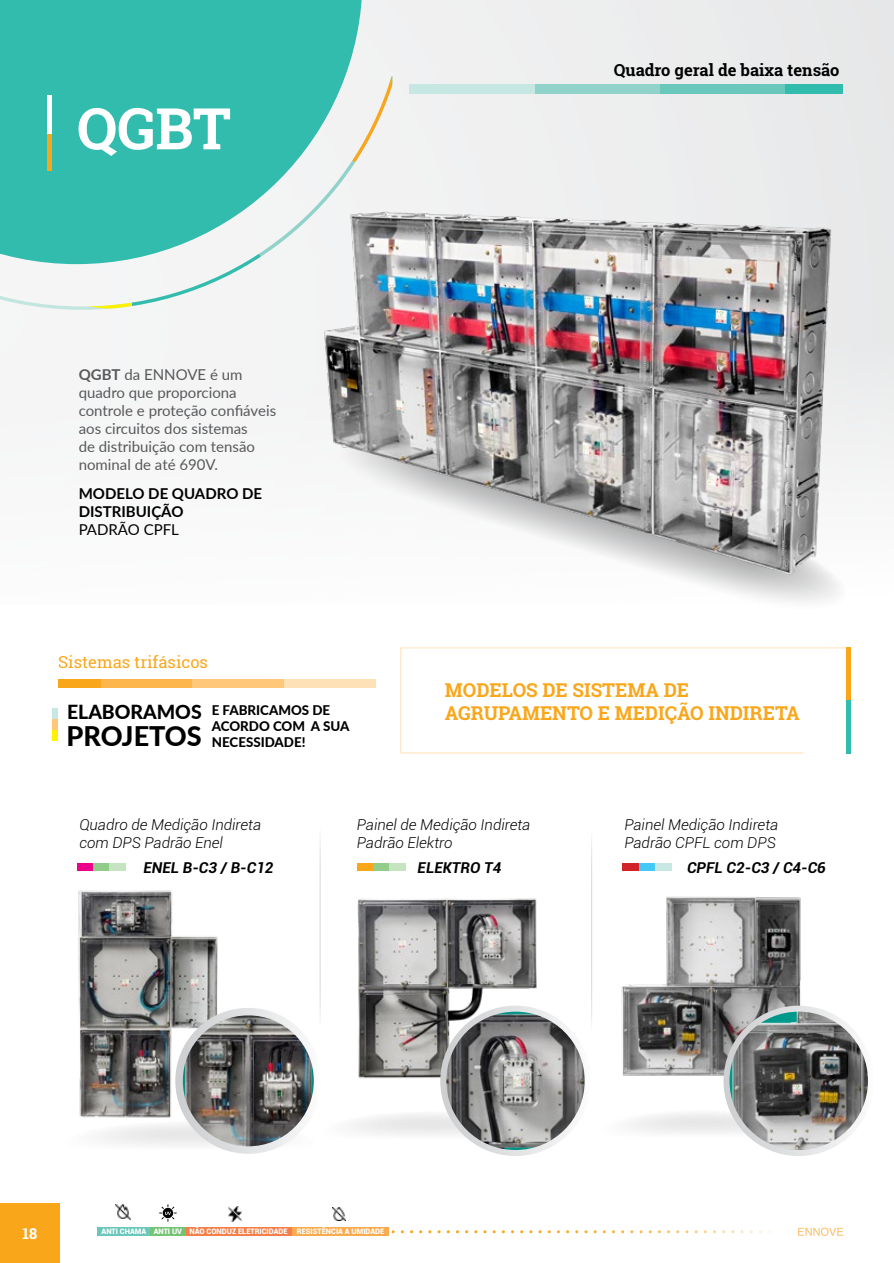
<style>
.page{position:relative;width:894px;height:1263px;background:#fff}
.page>*{position:absolute;margin:0;border:0;box-sizing:border-box;transform-origin:0 0}
.t1{font:700 57.45px "Roboto Slab";color:#fff}
.t2{font:800 27px "Lato";color:#000}
.t3{font:800 19.35px "Lato";color:#000}
.t4{font:700 19.05px/23px "Roboto Slab";color:#faa61a}
.t5{font:700 16.5px "Roboto Slab";color:#000}
.t6{font:16.5px "Roboto Slab";color:#faa61a}
.t7{font:15px/18px "Lato";color:#58595b}
.t8{font:italic 300 15px/18px "Roboto";color:#000}
.t9{font:italic 700 15px "Roboto";color:#000}
.t10{font:700 15px/18px "Lato";color:#000}
.t11{font:15px "Lato";color:#000}
.t12{font:700 15px "Roboto Slab";color:#fff}
.t13{font:800 13.35px/15.9px "Lato";color:#000}
.t14{font:900 7.5px "Roboto";color:#fff}
.s1{font-weight:700}
</style>
<div class="page">
<div style="left:0;top:0;width:893px;height:604px;background:#f0f0f1"></div>
<div style="left:0;top:0;width:362px;height:76px;background:#32bcad"></div>
<svg style="left:308px;top:585px;width:570px;height:19px;fill:#fdfdfd"></svg>
<div style="left:659px;top:85px;width:126px;height:9px;background:#6ac7bb"></div>
<div style="left:534px;top:85px;width:125px;height:9px;background:#91d3ca"></div>
<div style="left:408px;top:85px;width:126px;height:9px;background:#c7e7e2"></div>
<div style="left:785px;top:85px;width:57px;height:9px;background:#32bcad"></div>
<img style="left:253px;top:212px;width:635px;height:373px">
<svg style="left:0;top:76px;width:392px;height:234px"></svg>
<svg style="left:132px;top:76px;width:239px;height:197px;fill:#32bcad"></svg>
<hr style="left:320px;top:827px;width:1px;height:199px;background:#afb1b4">
<hr style="left:591px;top:831px;width:1px;height:199px;background:#afb1b4">
<div style="left:60px;top:1120px;width:260px;height:48px;background:linear-gradient(to bottom,#eceded,#fff);border-radius:50%"></div>
<img style="left:78px;top:890px;width:143px;height:234px">
<div style="left:77px;top:863px;width:17px;height:8px;background:#ec008c"></div>
<div style="left:94px;top:863px;width:16px;height:8px;background:#90cc89"></div>
<div style="left:110px;top:863px;width:16px;height:8px;background:#c7e4c1"></div>
<img style="left:179px;top:1011px;width:138px;height:139px;border-radius:69px">
<div style="left:175px;top:1007px;width:146px;height:146px;border:8px solid #fff;border-radius:50%"></div>
<svg style="left:319px;top:1111px;width:222px;height:45px"></svg>
<img style="left:357px;top:898px;width:193px;height:181px">
<div style="left:357px;top:863px;width:16px;height:8px;background:#faa61a"></div>
<div style="left:373px;top:863px;width:16px;height:8px;background:#92cd8b"></div>
<div style="left:389px;top:863px;width:16px;height:8px;background:#c7e4c1"></div>
<img style="left:443px;top:1008px;width:144px;height:145px;border-radius:72px">
<div style="left:440px;top:1005px;width:150px;height:151px;border:6px solid #fff;border-radius:50%"></div>
<svg style="left:598px;top:1109px;width:207px;height:46px"></svg>
<img style="left:621px;top:896px;width:234px;height:180px">
<div style="left:622px;top:863px;width:16px;height:8px;background:#d2232a"></div>
<div style="left:638px;top:863px;width:17px;height:8px;background:#44c8f5"></div>
<div style="left:655px;top:863px;width:16px;height:8px;background:#c7e7e2"></div>
<img style="left:726px;top:1008px;width:144px;height:145px;border-radius:72px">
<div style="left:723px;top:1005px;width:150px;height:151px;border:6px solid #fff;border-radius:50%"></div>
<svg style="left:400px;top:647px;width:450px;height:107px"></svg>
<div style="left:845px;top:648px;width:5px;height:53px;background:#faa61a"></div>
<div style="left:845px;top:700px;width:5px;height:53px;background:#32bcad"></div>
<div style="left:100px;top:679px;width:92px;height:9px;background:#fcb64c"></div>
<div style="left:192px;top:679px;width:92px;height:9px;background:#fec779"></div>
<div style="left:284px;top:679px;width:91px;height:9px;background:#ffe1b7"></div>
<div style="left:58px;top:679px;width:42px;height:9px;background:#faa61a"></div>
<div style="left:53px;top:729px;width:5px;height:11px;background:#fff200"></div>
<div style="left:53px;top:719px;width:5px;height:10px;background:#fec779"></div>
<div style="left:53px;top:708px;width:5px;height:11px;background:#c7e7e2"></div>
<div style="left:0;top:1203px;width:60px;height:60px;background:#faa61a"></div>
<svg style="left:391px;top:1230px;width:380px;height:3px"></svg>
<svg style="left:798px;top:1227px;width:44px;height:8px"></svg>
<div style="left:97px;top:1227px;width:53px;height:8px;background:#6ac7bb"></div>
<div style="left:150px;top:1227px;width:36px;height:8px;background:#77c376"></div>
<div style="left:186px;top:1227px;width:106px;height:8px;background:#f57f48"></div>
<div style="left:292px;top:1227px;width:97px;height:8px;background:#faab4f"></div>
<img style="left:115px;top:1204px;width:16px;height:16px">
<img style="left:228px;top:1206px;width:14px;height:15px">
<svg style="left:332px;top:1207px;width:13px;height:13px"></svg>
<svg style="left:159px;top:1204px;width:18px;height:17px"></svg>
<h1 class="t1" style="left:77px;top:89px;width:156px">QGBT</h1>
<p class="t5" style="left:613px;top:59px;width:227px">Quadro geral de baixa tensão</p>
<p class="t7" style="left:79px;top:364px;width:199px"><span class="s1">QGBT</span> da ENNOVE é um quadro que proporciona controle e proteção confiáveis aos circuitos dos sistemas<br>de distribuição com tensão nominal de até 690V.</p>
<p class="t10" style="left:79px;top:484px;width:185px">MODELO DE QUADRO DE<br>DISTRIBUIÇÃO</p>
<p class="t11" style="left:79px;top:519px;width:102px">PADRÃO CPFL</p>
<p class="t6" style="left:58px;top:650px;width:151px">Sistemas trifásicos</p>
<p class="t3" style="left:67px;top:698px;width:136px">ELABORAMOS</p>
<h2 class="t2" style="left:67px;top:716px;width:137px">PROJETOS</h2>
<p class="t13" style="left:212px;top:702px;width:139px">E FABRICAMOS DE<br>ACORDO COM A SUA<br>NECESSIDADE!</p>
<p class="t4" style="left:444px;top:678px;width:356px">MODELOS DE SISTEMA DE<br>AGRUPAMENTO E MEDIÇÃO INDIRETA</p>
<p class="t8" style="left:79px;top:815px;width:183px">Quadro de Medição Indireta com DPS Padrão Enel</p>
<p class="t9" style="left:143px;top:857px;width:131px">ENEL B-C3 / B-C12</p>
<p class="t8" style="left:356px;top:815px;width:175px">Painel de Medição Indireta<br>Padrão Elektro</p>
<p class="t9" style="left:417px;top:857px;width:85px">ELEKTRO T4</p>
<p class="t8" style="left:624px;top:815px;width:155px">Painel Medição Indireta<br>Padrão CPFL com DPS</p>
<p class="t9" style="left:686px;top:857px;width:140px">CPFL C2-C3 / C4-C6</p>
<p class="t12" style="left:22px;top:1223px;width:16px">18</p>
<p class="t14" style="left:101px;top:1226px;width:284px">ANTI CHAMA ANTI UV NÃO CONDUZ ELETRICIDADE RESISTÊNCIA A UMIDADE</p>
</div>
